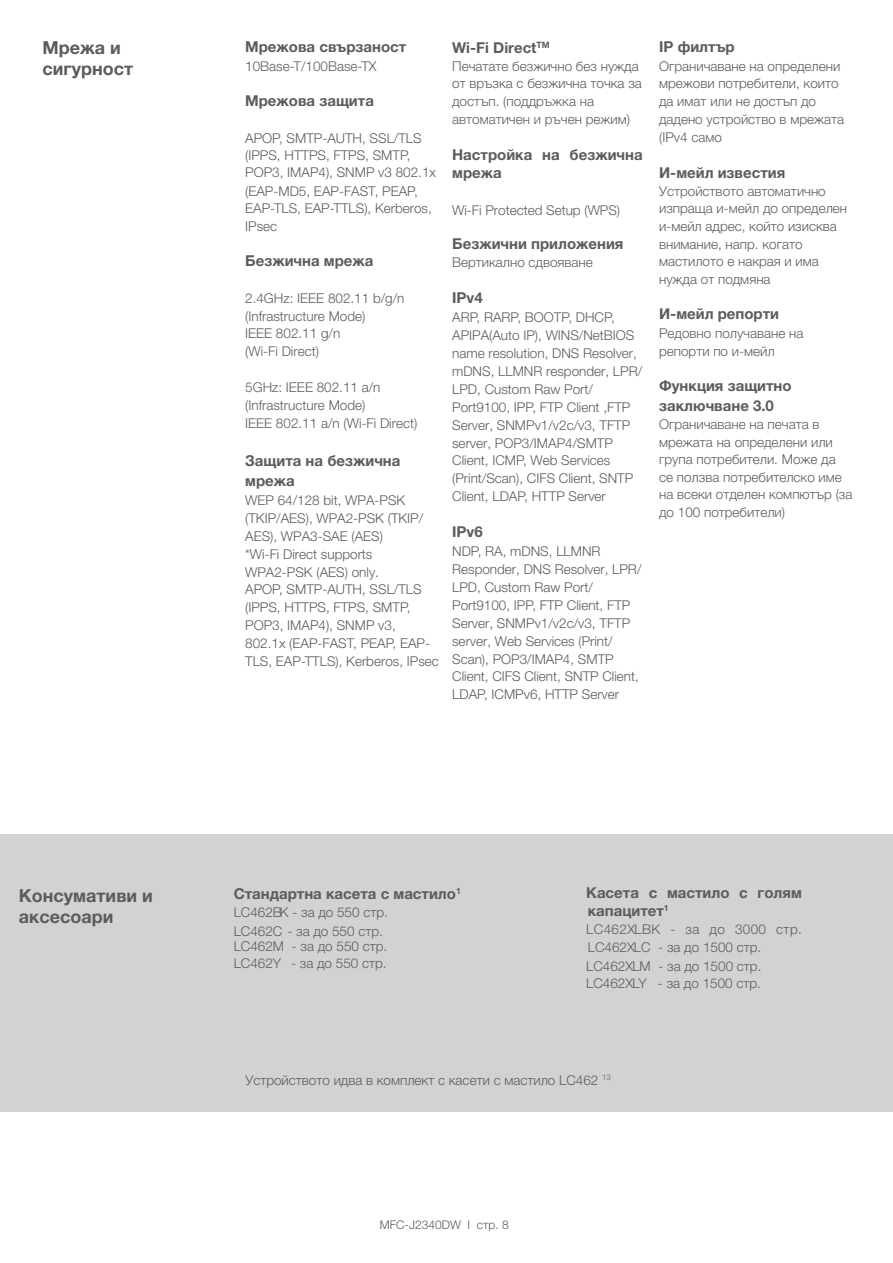
<style>
.page{position:relative;width:893px;height:1263px;background:#fff}
.page>*{position:absolute;margin:0;border:0;box-sizing:border-box;transform-origin:0 0}
.t1{font:700 18px/21px "Helvetica Neue LTW1 G";color:#5c5c5f}
.t2{font:700 15px/20px "Helvetica Neue LTW1 G";color:#5c5c5f}
.t3{font:300 13.5px/18px "Helvetica Neue LTW1 G";color:#5c5c5f}
.t4{font:300 12px "Helvetica Neue LTW1 G";color:#5c5c5f}
</style>
<div class="page">
<div style="left:0;top:834px;width:893px;height:278px;background:#d1d2d4"></div>
<h1 class="t1" style="left:43px;top:37px;width:92px">Мрежа и сигурност</h1>
<p class="t2" style="left:245px;top:37px;width:163px">Мрежова свързаност</p>
<p class="t3" style="left:245px;top:57px;width:133px">10Base-T/100Base-TX</p>
<p class="t2" style="left:245px;top:91px;width:130px">Мрежова защита</p>
<p class="t3" style="left:245px;top:129px;width:192px;line-height:17.1px">APOP, SMTP-AUTH, SSL/TLS (IPPS, HTTPS, FTPS, SMTP,<br>POP3, IMAP4), SNMP v3 802.1x</p>
<p class="t3" style="left:245px;top:182px;width:188px">(EAP-MD5, EAP-FAST, PEAP,<br>EAP-TLS, EAP-TTLS), Kerberos,<br>IPsec</p>
<p class="t2" style="left:245px;top:250px;width:130px">Безжична мрежа</p>
<p class="t3" style="left:245px;top:290px;width:161px;line-height:17.5px">2.4GHz: IEEE 802.11 b/g/n (Infrastructure Mode)<br>IEEE 802.11 g/n<br>(Wi-Fi Direct)</p>
<p class="t3" style="left:245px;top:378px;width:174px">5GHz: IEEE 802.11 a/n (Infrastructure Mode)<br>IEEE 802.11 a/n (Wi-Fi Direct)</p>
<p class="t2" style="left:245px;top:450px;width:157px">Защита на безжична мрежа</p>
<p class="t3" style="left:245px;top:492px;width:195px">WEP 64/128 bit, WPA-PSK (TKIP/AES), WPA2-PSK (TKIP/<br>AES), WPA3-SAE (AES)<br>*Wi-Fi Direct supports<br>WPA2-PSK (AES) only.<br>APOP, SMTP-AUTH, SSL/TLS (IPPS, HTTPS, FTPS, SMTP,<br>POP3, IMAP4), SNMP v3,<br>802.1x (EAP-FAST, PEAP, EAP-<br>TLS, EAP-TTLS), Kerberos, IPsec</p>
<p class="t2" style="left:452px;top:38px;width:99px">Wi-Fi Direct<sup>TM</sup></p>
<p class="t3" style="left:452px;top:57px;width:191px">Печатате безжично без нужда от връзка с безжична точка за достъп. (поддръжка на автоматичен и ръчен режим)</p>
<p class="t2" style="left:452px;top:146px;width:192px;line-height:18px">Настройка на безжична мрежа</p>
<p class="t3" style="left:452px;top:201px;width:170px">Wi-Fi Protected Setup (WPS)</p>
<p class="t2" style="left:452px;top:234px;width:173px">Безжични приложения</p>
<p class="t3" style="left:452px;top:253px;width:142px">Вертикално сдвояване</p>
<p class="t2" style="left:452px;top:288px;width:32px">IPv4</p>
<p class="t3" style="left:452px;top:308px;width:192px">ARP, RARP, BOOTP, DHCP,<br>APIPA(Auto IP), WINS/NetBIOS name resolution, DNS Resolver, mDNS, LLMNR responder, LPR/<br>LPD, Custom Raw Port/<br>Port9100, IPP, FTP Client ,FTP<br>Server, SNMPv1/v2c/v3, TFTP server, POP3/IMAP4/SMTP<br>Client, ICMP, Web Services (Print/Scan), CIFS Client, SNTP<br>Client, LDAP, HTTP Server</p>
<p class="t2" style="left:452px;top:522px;width:32px">IPv6</p>
<p class="t3" style="left:452px;top:542px;width:191px">NDP, RA, mDNS, LLMNR<br>Responder, DNS Resolver, LPR/<br>LPD, Custom Raw Port/<br>Port9100, IPP, FTP Client, FTP<br>Server, SNMPv1/v2c/v3, TFTP server, Web Services (Print/<br>Scan), POP3/IMAP4, SMTP<br>Client, CIFS Client, SNTP Client,<br>LDAP, ICMPv6, HTTP Server</p>
<p class="t2" style="left:659px;top:37px;width:77px">IP филтър</p>
<p class="t3" style="left:659px;top:57px;width:187px">Ограничаване на определени мрежови потребители, които да имат или не достъп до дадено устройство в мрежата (IPv4 само</p>
<p class="t2" style="left:659px;top:162px;width:128px">И-мейл известия</p>
<p class="t3" style="left:659px;top:182px;width:190px;line-height:17.5px">Устройството автоматично изпраща и-мейл до определен и-мейл адрес, който изисква внимание, напр. когато мастилото е накрая и има нужда от подмяна</p>
<p class="t2" style="left:659px;top:304px;width:122px">И-мейл репорти</p>
<p class="t3" style="left:659px;top:324px;width:146px">Редовно получаване на репорти по и-мейл</p>
<p class="t2" style="left:659px;top:376px;width:134px;line-height:19.5px">Функция защитно заключване 3.0</p>
<p class="t3" style="left:659px;top:416px;width:195px;line-height:17.5px">Ограничаване на печата в мрежата на определени или група потребители. Може да се ползва потребителско име на всеки отделен компютър (за до 100 потребители)</p>
<h1 class="t1" style="left:19px;top:885px;width:135px">Консумативи и аксесоари</h1>
<p class="t2" style="left:234px;top:884px;width:229px">Стандартна касета с мастило<sup>1</sup></p>
<p class="t3" style="left:234px;top:903px;width:156px;line-height:18.9px">LC462BK - за до 550 стр.<br>LC462C - за до 550 стр.</p>
<p class="t3" style="left:234px;top:938px;width:155px;line-height:17.2px">LC462M - за до 550 стр.<br>LC462Y - за до 550 стр.</p>
<p class="t2" style="left:586px;top:883px;width:217px;line-height:18.3px">Касета с мастило с голям капацитет<sup>1</sup></p>
<p class="t3" style="left:586px;top:920px;width:217px">LC462XLBK - за до 3000 стр.<br>LC462XLC - за до 1500 стр.<br>LC462XLM - за до 1500 стр.<br>LC462XLY - за до 1500 стр.</p>
<p class="t3" style="left:245px;top:1071px;width:367px">Устройството идва в комплект с касети с мастило LC462 <sup>13</sup></p>
<p class="t4" style="left:380px;top:1217px;width:130px">MFC-J2340DW I стр. 8</p>
</div>
